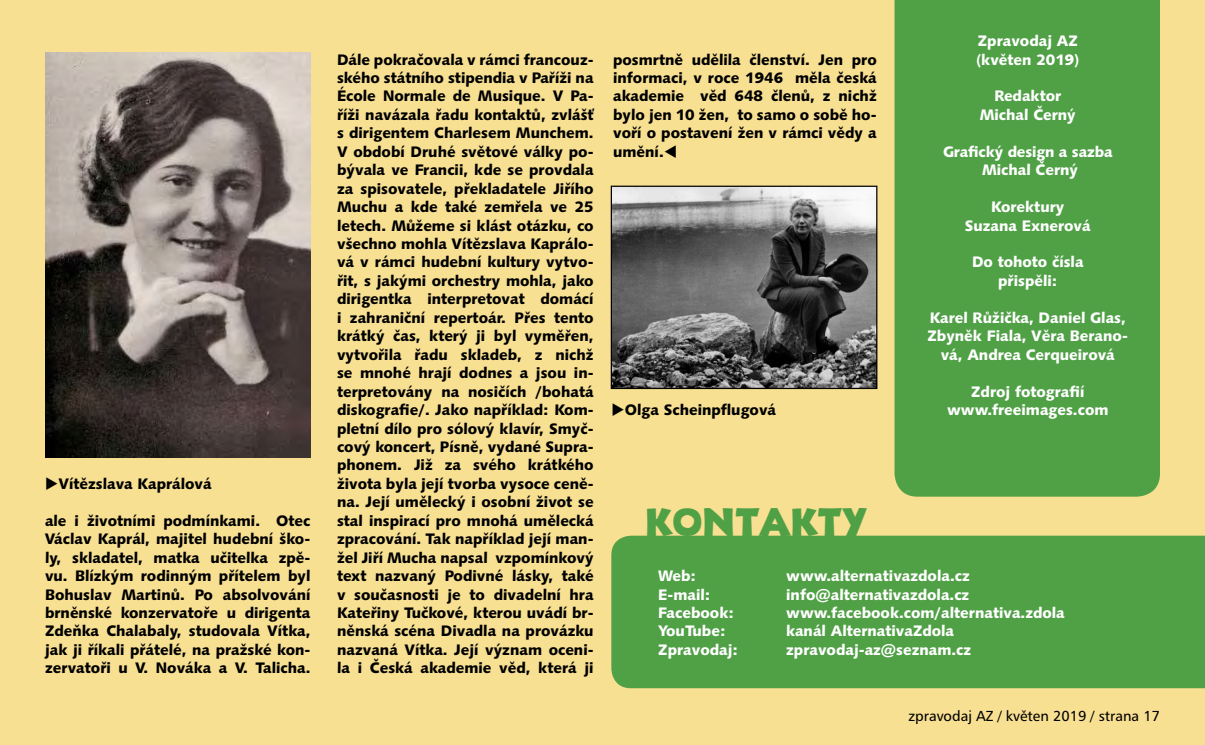
<style>
.page{position:relative;width:1205px;height:745px;background:#fff}
.page>*{position:absolute;margin:0;border:0;box-sizing:border-box;transform-origin:0 0}
.t1{font:40px "Informal 011 AT";color:#50a046}
.t2{font:15.25px/18.4px "Humanist 531 AT Black A";color:#000;text-align:justify}
.t3{font:15.25px/18.4px "Humanist 531 AT Black A";color:#fff;text-align:center}
.t4{font:14.5px "Humanist 777 AT Roman B";color:#000}
</style>
<div class="page">
<div style="left:0;top:0;width:1205px;height:744px;background:#f8e092"></div>
<div style="left:894px;top:0;width:266px;height:496px;background:#50a046"></div>
<div style="left:611px;top:535px;width:594px;height:152px;background:#50a046"></div>
<img style="left:45px;top:52px;width:265px;height:405px">
<img style="left:613px;top:187px;width:262px;height:200px">
<div style="left:611px;top:185px;width:266px;height:204px;border:1px solid #000"></div>
<p class="t2" style="left:45px;top:473px;width:168px">◆Vítězslava Kaprálová</p>
<p class="t2" style="left:45px;top:510px;width:267px">ale i životními podmínkami. Otec Václav Kaprál, majitel hudební ško&shy;ly, skladatel, matka učitelka zpě&shy;vu. Blízkým rodinným přítelem byl Bohuslav Martinů. Po absolvování brněnské konzervatoře u dirigenta Zdeňka Chalabaly, studovala Vítka, jak ji říkali přátelé, na pražské kon&shy;zervatoři u V. Nováka a V. Talicha.</p>
<p class="t3" style="left:976px;top:31px;width:105px;text-align:left">Zpravodaj AZ (květen 2019)</p>
<p class="t3" style="left:980px;top:87px;width:98px">Redaktor<br>Michal Černý</p>
<p class="t3" style="left:943px;top:142px;width:171px">Grafický design a sazba<br>Michal Černý</p>
<p class="t3" style="left:965px;top:197px;width:127px">Korektury<br>Suzana Exnerová</p>
<p class="t3" style="left:972px;top:252px;width:113px">Do tohoto čísla přispěli:</p>
<p class="t3" style="left:927px;top:308px;width:202px">Karel Růžička, Daniel Glas,<br>Zbyněk Fiala, Věra Berano&shy;vá, Andrea Cerqueirová</p>
<p class="t3" style="left:947px;top:381px;width:163px">Zdroj fotografií www.freeimages.com</p>
<p class="t2" style="left:337px;top:50px;width:258px">Dále pokračovala v rámci francouz&shy;ského státního stipendia v Paříži na École Normale de Musique. V Pa&shy;říži navázala řadu kontaktů, zvlášť s dirigentem Charlesem Munchem.<br>V období Druhé světové války po&shy;bývala ve Francii, kde se provdala za spisovatele, překladatele Jiřího Muchu a kde také zemřela ve 25 letech. Můžeme si klást otázku, co všechno mohla Vítězslava Kaprálo&shy;vá v rámci hudební kultury vytvo&shy;řit, s jakými orchestry mohla, jako dirigentka interpretovat domácí i zahraniční repertoár. Přes tento krátký čas, který ji byl vyměřen, vytvořila řadu skladeb, z nichž se mnohé hrají dodnes a jsou in&shy;terpretovány na nosičích /bohatá diskografie/. Jako například: Kom&shy;pletní dílo pro sólový klavír, Smyč&shy;cový koncert, Písně, vydané Supra&shy;phonem. Již za svého krátkého života byla její tvorba vysoce ceně&shy;na. Její umělecký i osobní život se stal inspirací pro mnohá umělecká zpracování. Tak například její man&shy;žel Jiří Mucha napsal vzpomínkový text nazvaný Podivné lásky, také v současnosti je to divadelní hra Kateřiny Tučkové, kterou uvádí br&shy;něnská scéna Divadla na provázku nazvaná Vítka. Její význam oceni&shy;la i Česká akademie věd, která ji</p>
<p class="t2" style="left:613px;top:50px;width:265px">posmrtně udělila členství. Jen pro informaci, v roce 1946 měla česká akademie věd 648 členů, z nichž bylo jen 10 žen, to samo o sobě ho&shy;voří o postavení žen v rámci vědy a umění.▼</p>
<p class="t2" style="left:611px;top:400px;width:166px">◆Olga Scheinpflugová</p>
<h1 class="t1" style="left:645px;top:497px;width:224px">KONTAKTY</h1>
<p class="t3" style="left:658px;top:566px;width:39px">Web:</p>
<p class="t3" style="left:786px;top:566px;width:185px">www.alternativazdola.cz</p>
<p class="t3" style="left:658px;top:584px;width:54px">E-mail:</p>
<p class="t3" style="left:786px;top:584px;width:185px">info@alternativazdola.cz</p>
<p class="t3" style="left:658px;top:602px;width:77px">Facebook:</p>
<p class="t3" style="left:786px;top:602px;width:280px">www.facebook.com/alternativa.zdola</p>
<p class="t3" style="left:658px;top:621px;width:69px">YouTube:</p>
<p class="t3" style="left:786px;top:621px;width:169px">kanál AlternativaZdola</p>
<p class="t3" style="left:658px;top:639px;width:81px">Zpravodaj:</p>
<p class="t3" style="left:786px;top:639px;width:186px">zpravodaj-az@seznam.cz</p>
<p class="t4" style="left:908px;top:706px;width:253px">zpravodaj AZ / květen 2019 / strana 17</p>
</div>
